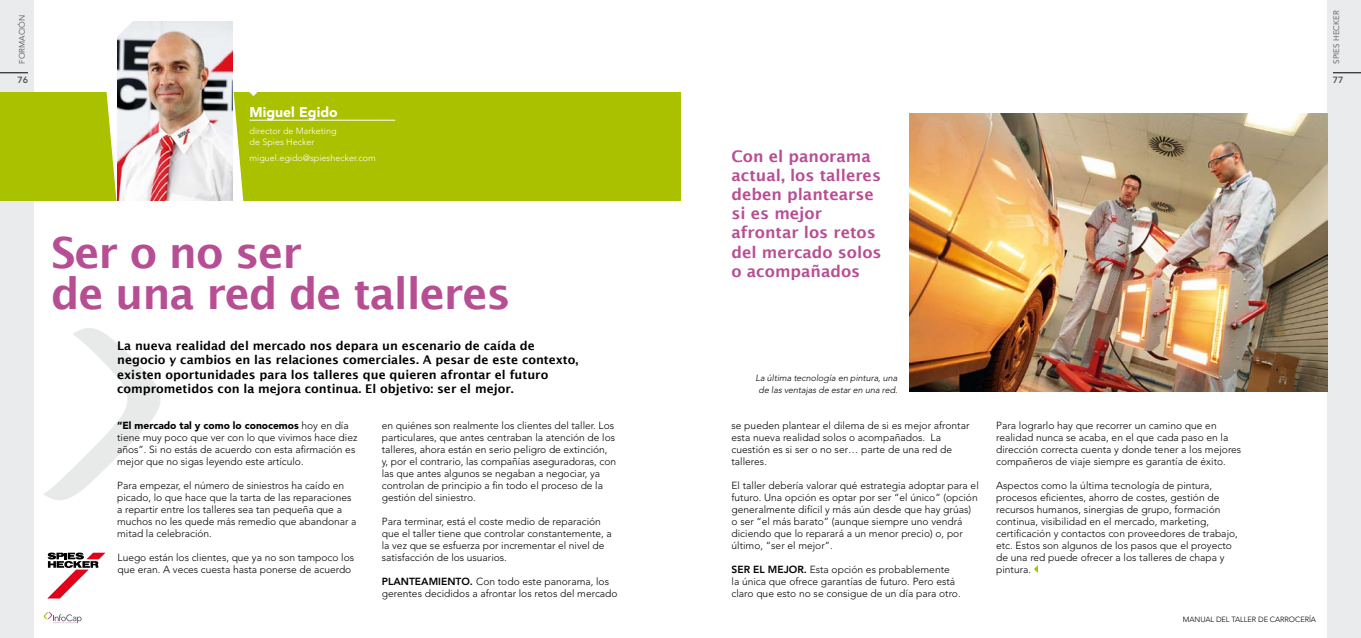
<style>
.page{position:relative;width:1361px;height:638px;background:#fff}
.page>*{position:absolute;margin:0;border:0;box-sizing:border-box;transform-origin:0 0}
.t1{font:600 43px/41px "Lucida Sans";letter-spacing:-.025em;color:#b74e94}
.t2{font:600 16px/19.2px "Lucida Sans";color:#b74e94}
.t3{font:900 14px "Avenir";color:#fff}
.t4{font:600 12px/14.4px "Lucida Sans";color:#000}
.t5{font:300 10.2px/12px "Avenir";color:#000}
.t6{font:300 9px/11px "Avenir";color:#fff}
.t7{font:italic 300 9px/12px "Avenir";letter-spacing:-.005em;color:#000;text-align:center}
.t8{font:800 9px "Avenir";color:#58585a}
.t9{font:8px "Avenir";color:#58585a}
.t10{font:300 7.5px "Avenir";letter-spacing:-.01em;color:#000}
.s1{font-weight:900}
.s2{font-weight:800}
</style>
<div class="page">
<div style="left:0;top:0;width:34px;height:638px;background:#eaebec"></div>
<svg style="left:0;top:73px;width:28px;height:1px"></svg>
<svg style="left:44px;top:612px;width:38px;height:12px"></svg>
<div style="left:1327px;top:0;width:34px;height:638px;background:#eaebec"></div>
<svg style="left:1333px;top:73px;width:28px;height:1px"></svg>
<div style="left:0;top:92px;width:680px;height:109px;background:#aac100"></div>
<svg style="left:44px;top:328px;width:117px;height:172px"></svg>
<hr style="left:249px;top:120px;width:146px;height:1px;background:#fff">
<svg style="left:1034px;top:565px;width:4px;height:8px"></svg>
<img style="left:106px;top:21px;width:151px;height:180px">
<img style="left:910px;top:113px;width:417px;height:279px">
<svg style="left:47px;top:552px;width:58px;height:46px"></svg>
<p class="t9" style="left:18px;top:64px;width:51px;rotate:-90deg">formación</p>
<p class="t8" style="left:17px;top:74px;width:12px">76</p>
<h3 class="t3" style="left:249px;top:104px;width:90px">Miguel Egido</h3>
<p class="t6" style="left:249px;top:125px;width:89px">director de Marketing de Spies Hecker</p>
<p class="t6" style="left:249px;top:153px;width:128px">miguel.egido@spieshecker.com</p>
<h1 class="t1" style="left:51px;top:231px;width:461px">Ser o no ser<br>de una red de talleres</h1>
<p class="t4" style="left:117px;top:338px;width:463px">La nueva realidad del mercado nos depara un escenario de caída de negocio y cambios en las relaciones comerciales. A pesar de este contexto, existen oportunidades para los talleres que quieren afrontar el futuro comprometidos con la mejora continua. El objetivo: ser el mejor.</p>
<p class="t5" style="left:117px;top:419px;width:242px"><span class="s1">“El mercado tal y como lo conocemos</span> hoy en día tiene muy poco que ver con lo que vivimos hace diez años”. Si no estás de acuerdo con esta afirmación es mejor que no sigas leyendo este artículo.</p>
<p class="t5" style="left:117px;top:479px;width:241px">Para empezar, el número de siniestros ha caído en picado, lo que hace que la tarta de las reparaciones a repartir entre los talleres sea tan pequeña que a muchos no les quede más remedio que abandonar a mitad la celebración.</p>
<p class="t5" style="left:118px;top:551px;width:238px">Luego están los clientes, que ya no son tampoco los que eran. A veces cuesta hasta ponerse de acuerdo</p>
<p class="t5" style="left:382px;top:419px;width:236px">en quiénes son realmente los clientes del taller. Los particulares, que antes centraban la atención de los talleres, ahora están en serio peligro de extinción, y, por el contrario, las compañías aseguradoras, con las que antes algunos se negaban a negociar, ya controlan de principio a fin todo el proceso de la gestión del siniestro.</p>
<p class="t5" style="left:382px;top:515px;width:231px">Para terminar, está el coste medio de reparación que el taller tiene que controlar constantemente, a la vez que se esfuerza por incrementar el nivel de satisfacción de los usuarios.</p>
<p class="t5" style="left:382px;top:575px;width:237px"><span class="s2">PLANTEAMIENTO.</span> Con todo este panorama, los gerentes decididos a afrontar los retos del mercado</p>
<h2 class="t2" style="left:731px;top:146px;width:152px">Con el panorama actual, los talleres deben plantearse si es mejor afrontar los retos del mercado solos o acompañados</h2>
<p class="t9" style="left:1331px;top:64px;width:55px;rotate:-90deg">spies hecker</p>
<p class="t8" style="left:1333px;top:74px;width:12px">77</p>
<p class="t7" style="left:755px;top:372px;width:143px">La última tecnología en pintura, una de las ventajas de estar en una red.</p>
<p class="t5" style="left:731px;top:419px;width:239px">se pueden plantear el dilema de si es mejor afrontar esta nueva realidad solos o acompañados. La cuestión es si ser o no ser… parte de una red de talleres.</p>
<p class="t5" style="left:731px;top:479px;width:249px">El taller debería valorar qué estrategia adoptar para el futuro. Una opción es optar por ser “el único” (opción generalmente difícil y más aún desde que hay grúas) o ser “el más barato” (aunque siempre uno vendrá diciendo que lo reparará a un menor precio) o, por último, “ser el mejor”.</p>
<p class="t5" style="left:731px;top:563px;width:231px"><span class="s2">SER EL MEJOR.</span> Esta opción es probablemente<br>la única que ofrece garantías de futuro. Pero está claro que esto no se consigue de un día para otro.</p>
<p class="t5" style="left:996px;top:419px;width:247px">Para lograrlo hay que recorrer un camino que en realidad nunca se acaba, en el que cada paso en la dirección correcta cuenta y donde tener a los mejores compañeros de viaje siempre es garantía de éxito.</p>
<p class="t5" style="left:996px;top:479px;width:243px">Aspectos como la última tecnología de pintura, procesos eficientes, ahorro de costes, gestión de recursos humanos, sinergias de grupo, formación continua, visibilidad en el mercado, marketing, certificación y contactos con proveedores de trabajo, etc. Estos son algunos de los pasos que el proyecto de una red puede ofrecer a los talleres de chapa y pintura.</p>
<p class="t10" style="left:1183px;top:615px;width:135px">MANUAL DEL TALLER DE CARROCERÍA</p>
</div>
